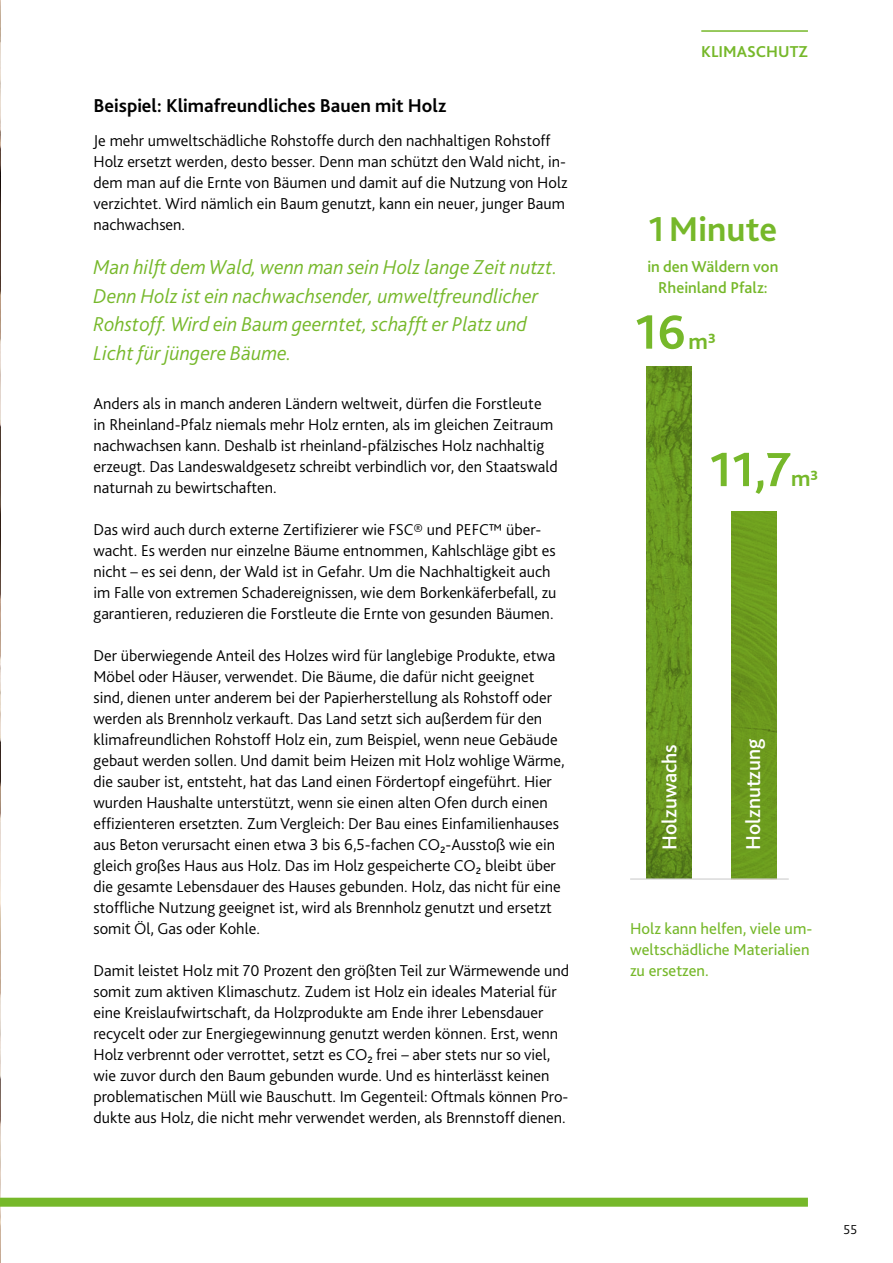
<style>
.page{position:relative;width:893px;height:1263px;background:#fff}
.page>*{position:absolute;margin:0;border:0;box-sizing:border-box;transform-origin:0 0}
.t1{font:700 50.1px "Bliss 2";color:#76b82a}
.t2{font:700 36px "Bliss 2";color:#76b82a}
.t3{font:italic 300 21px/28.5px "Bliss 2";color:#76b82a}
.t4{font:500 21px "Bliss 2";color:#fff}
.t5{font:700 19.5px "Bliss 2";color:#000}
.t6{font:300 16.5px/21px "Bliss 2";color:#000}
.t7{font:16.5px/21px "Bliss 2";color:#76b82a}
.t8{font:500 16.5px/21px "Bliss 2";color:#76b82a;text-align:center}
.t9{font:700 16.5px "Bliss 2";color:#76b82a}
.t10{font:300 13.5px "Bliss 2";color:#000}
.s1{font-size:23.25px}
.s2{font-weight:500;font-size:23.25px}
</style>
<div class="page">
<img style="left:0;top:0;width:1px;height:1263px">
<div style="left:0;top:1198px;width:808px;height:9px;background:#76b82a"></div>
<img style="left:646px;top:367px;width:46px;height:511px">
<img style="left:732px;top:512px;width:45px;height:366px">
<hr style="left:630px;top:878px;width:159px;height:2px;background:#d0d0d0">
<hr style="left:701px;top:30px;width:107px;height:2px;background:#76b82a">
<h2 class="t5" style="left:94px;top:93px;width:354px">Beispiel: Klimafreundliches Bauen mit Holz</h2>
<p class="t6" style="left:94px;top:130px;width:475px">Je mehr umweltschädliche Rohstoffe durch den nachhaltigen Rohstoff Holz ersetzt werden, desto besser. Denn man schützt den Wald nicht, in&shy;dem man auf die Ernte von Bäumen und damit auf die Nutzung von Holz verzichtet. Wird nämlich ein Baum genutzt, kann ein neuer, junger Baum nachwachsen.</p>
<p class="t3" style="left:94px;top:253px;width:465px">Man hilft dem Wald, wenn man sein Holz lange Zeit nutzt.<br>Denn Holz ist ein nachwachsender, umweltfreundlicher Rohstoff. Wird ein Baum geerntet, schafft er Platz und Licht für jüngere Bäume.</p>
<p class="t6" style="left:94px;top:393px;width:466px">Anders als in manch anderen Ländern weltweit, dürfen die Forstleute<br>in Rheinland-Pfalz niemals mehr Holz ernten, als im gleichen Zeitraum nachwachsen kann. Deshalb ist rheinland-pfälzisches Holz nachhaltig erzeugt. Das Landeswaldgesetz schreibt verbindlich vor, den Staatswald naturnah zu bewirtschaften.</p>
<p class="t6" style="left:94px;top:519px;width:464px">Das wird auch durch externe Zertifizierer wie FSC® und PEFC™ über&shy;wacht. Es werden nur einzelne Bäume entnommen, Kahlschläge gibt es nicht – es sei denn, der Wald ist in Gefahr. Um die Nachhaltigkeit auch im Falle von extremen Schadereignissen, wie dem Borkenkäferbefall, zu garantieren, reduzieren die Forstleute die Ernte von gesunden Bäumen.</p>
<p class="t6" style="left:94px;top:645px;width:473px">Der überwiegende Anteil des Holzes wird für langlebige Produkte, etwa Möbel oder Häuser, verwendet. Die Bäume, die dafür nicht geeignet sind, dienen unter anderem bei der Papierherstellung als Rohstoff oder werden als Brennholz verkauft. Das Land setzt sich außerdem für den klimafreundlichen Rohstoff Holz ein, zum Beispiel, wenn neue Gebäude gebaut werden sollen. Und damit beim Heizen mit Holz wohlige Wärme, die sauber ist, entsteht, hat das Land einen Fördertopf eingeführt. Hier wurden Haushalte unterstützt, wenn sie einen alten Ofen durch einen effizienteren ersetzten. Zum Vergleich: Der Bau eines Einfamilienhauses aus Beton verursacht einen etwa 3 bis 6,5-fachen CO₂-Ausstoß wie ein gleich großes Haus aus Holz. Das im Holz gespeicherte CO₂ bleibt über die gesamte Lebensdauer des Hauses gebunden. Holz, das nicht für eine stoffliche Nutzung geeignet ist, wird als Brennholz genutzt und ersetzt somit Öl, Gas oder Kohle.</p>
<p class="t6" style="left:94px;top:960px;width:477px">Damit leistet Holz mit 70 Prozent den größten Teil zur Wärmewende und somit zum aktiven Klimaschutz. Zudem ist Holz ein ideales Material für eine Kreislaufwirtschaft, da Holzprodukte am Ende ihrer Lebensdauer recycelt oder zur Energiegewinnung genutzt werden können. Erst, wenn Holz verbrennt oder verrottet, setzt es CO₂ frei – aber stets nur so viel, wie zuvor durch den Baum gebunden wurde. Und es hinterlässt keinen problematischen Müll wie Bauschutt. Im Gegenteil: Oftmals können Pro&shy;dukte aus Holz, die nicht mehr verwendet werden, als Brennstoff dienen.</p>
<p class="t9" style="left:701px;top:41px;width:108px">KLIMASCHUTZ</p>
<p class="t2" style="left:648px;top:207px;width:130px">1Minute</p>
<p class="t8" style="left:647px;top:256px;width:132px">in den Wäldern von<br>Rheinland Pfalz:</p>
<p class="t1" style="left:635px;top:301px;width:82px">16<span class="s1">m</span><span class="s2">3</span></p>
<p class="t1" style="left:709px;top:438px;width:110px">11,7<span class="s1">m</span><span class="s2">3</span></p>
<p class="t4" style="left:656px;top:850px;width:107px;rotate:-90deg">Holzuwachs</p>
<p class="t4" style="left:740px;top:850px;width:113px;rotate:-90deg">Holznutzung</p>
<p class="t7" style="left:630px;top:918px;width:184px">Holz kann helfen, viele um&shy;weltschädliche Materialien zu ersetzen.</p>
<p class="t10" style="left:844px;top:1220px;width:15px">55</p>
</div>
